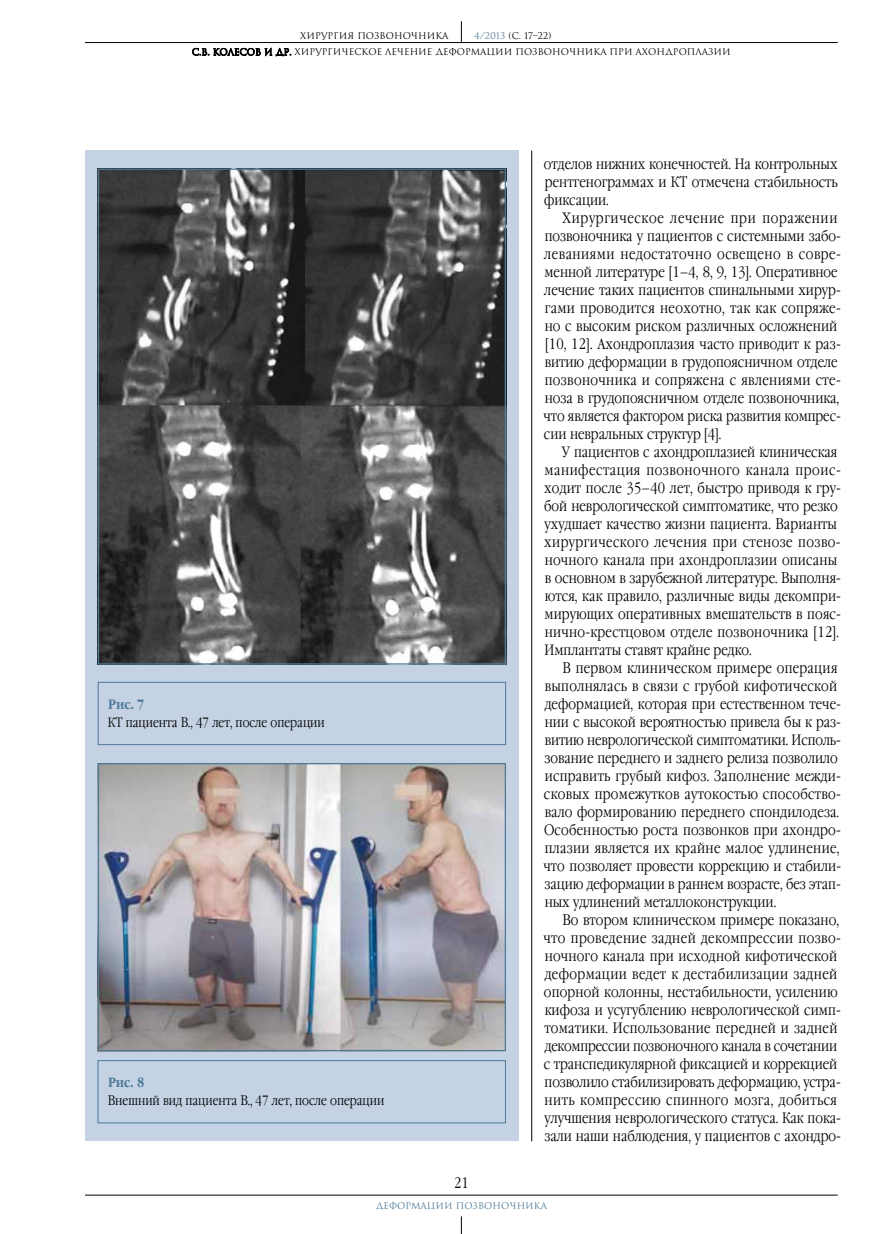
<style>
.page{position:relative;width:893px;height:1234px;background:#fff}
.page>*{position:absolute;margin:0;border:0;box-sizing:border-box;transform-origin:0 0}
.t1{font:300 15px/18px "Garamond Narrow C";letter-spacing:.005em;color:#000}
.t2{font:300 13.5px "Garamond Narrow C";color:#000}
.t3{font:700 13.5px "Garamond Narrow C";color:#4e7a98}
.t4{font:9px/15.9px "Romul";color:#000}
.t5{font:9px "Romul";color:#4e7a98}
.s1{color:#4e7a98}
</style>
<div class="page">
<hr style="left:85px;top:1194px;width:753px;height:1px;background:#000">
<svg style="left:461px;top:1216px;width:1px;height:17px"></svg>
<hr style="left:85px;top:42px;width:753px;height:1px;background:#000">
<svg style="left:461px;top:21px;width:1px;height:21px"></svg>
<svg style="left:192px;top:48px;width:99px;height:9px"></svg>
<hr style="left:531px;top:150px;width:1px;height:990px;background:#000">
<div style="left:85px;top:150px;width:434px;height:990px;background:#c4d2e4"></div>
<div style="left:98px;top:681px;width:408px;height:63px;border:1px solid #4e7a98"></div>
<div style="left:98px;top:1059px;width:408px;height:63px;border:1px solid #4e7a98"></div>
<img style="left:100px;top:170px;width:404px;height:492px">
<img style="left:100px;top:764px;width:404px;height:284px">
<div style="left:98px;top:762px;width:408px;height:288px;border:1px solid #4e7a98"></div>
<p class="t4" style="left:192px;top:28px;width:540px;text-indent:282px"><span class="s1">4/2013</span> (С. 17–22)<br>С.В. Колесов и др. Хирургическое лечение деформации позвоночника при ахондроплазии</p>
<p class="t4" style="left:300px;top:28px;width:150px">ХИРУРГИЯ ПОЗВОНОЧНИКА</p>
<p class="t3" style="left:108px;top:696px;width:38px">Рис. 7</p>
<p class="t2" style="left:108px;top:714px;width:218px">КТ пациента В., 47 лет, после операции</p>
<p class="t3" style="left:108px;top:1074px;width:38px">Рис. 8</p>
<p class="t2" style="left:108px;top:1092px;width:278px">Внешний вид пациента В., 47 лет, после операции</p>
<p class="t1" style="left:454px;top:1173px;width:16px">21</p>
<p class="t1" style="left:544px;top:155px;width:295px;text-align:justify">отделов нижних конечностей. На контрольных рентгенограммах и КТ отмечена стабильность фиксации.</p>
<p class="t1" style="left:543px;top:209px;width:299px;text-indent:19px">Хирургическое лечение при поражении позвоночника у пациентов с системными забо&shy;леваниями недостаточно освещено в совре&shy;менной литературе [1–4, 8, 9, 13]. Оперативное лечение таких пациентов спинальными хирур&shy;гами проводится неохотно, так как сопряже&shy;но с высоким риском различных осложнений [10, 12]. Ахондроплазия часто приводит к раз&shy;витию деформации в грудопоясничном отделе позвоночника и сопряжена с явлениями сте&shy;ноза в грудопоясничном отделе позвоночника, что является фактором риска развития компрес&shy;сии невральных структур [4].</p>
<p class="t1" style="left:544px;top:443px;width:298px;text-indent:18px">У пациентов с ахондроплазией клиническая манифестация позвоночного канала проис&shy;ходит после 35–40 лет, быстро приводя к гру&shy;бой неврологической симптоматике, что резко ухудшает качество жизни пациента. Варианты хирургического лечения при стенозе позво&shy;ночного канала при ахондроплазии описаны в основном в зарубежной литературе. Выполня&shy;ются, как правило, различные виды декомпри&shy;мирующих оперативных вмешательств в пояс&shy;нично-крестцовом отделе позвоночника [12].<br>Имплантаты ставят крайне редко.</p>
<p class="t1" style="left:543px;top:659px;width:299px;text-indent:19px">В первом клиническом примере операция выполнялась в связи с грубой кифотической деформацией, которая при естественном тече&shy;нии с высокой вероятностью привела бы к раз&shy;витию неврологической симптоматики. Исполь&shy;зование переднего и заднего релиза позволило исправить грубый кифоз. Заполнение межди&shy;сковых промежутков аутокостью способство&shy;вало формированию переднего спондилодеза.<br>Особенностью роста позвонков при ахондро&shy;плазии является их крайне малое удлинение, что позволяет провести коррекцию и стабили&shy;зацию деформации в раннем возрасте, без этап&shy;ных удлинений металлоконструкции.</p>
<p class="t1" style="left:543px;top:911px;width:299px;text-indent:19px">Во втором клиническом примере показано, что проведение задней декомпрессии позво&shy;ночного канала при исходной кифотической деформации ведет к дестабилизации задней опорной колонны, нестабильности, усилению кифоза и усугублению неврологической симп&shy;томатики. Использование передней и задней декомпрессии позвоночного канала в сочетании с транспедикулярной фиксацией и коррекцией позволило стабилизировать деформацию, устра&shy;нить компрессию спинного мозга, добиться улучшения неврологического статуса. Как пока&shy;зали наши наблюдения, у пациентов с ахондро-</p>
<p class="t5" style="left:376px;top:1200px;width:173px">Деформации позвоночника</p>
</div>
